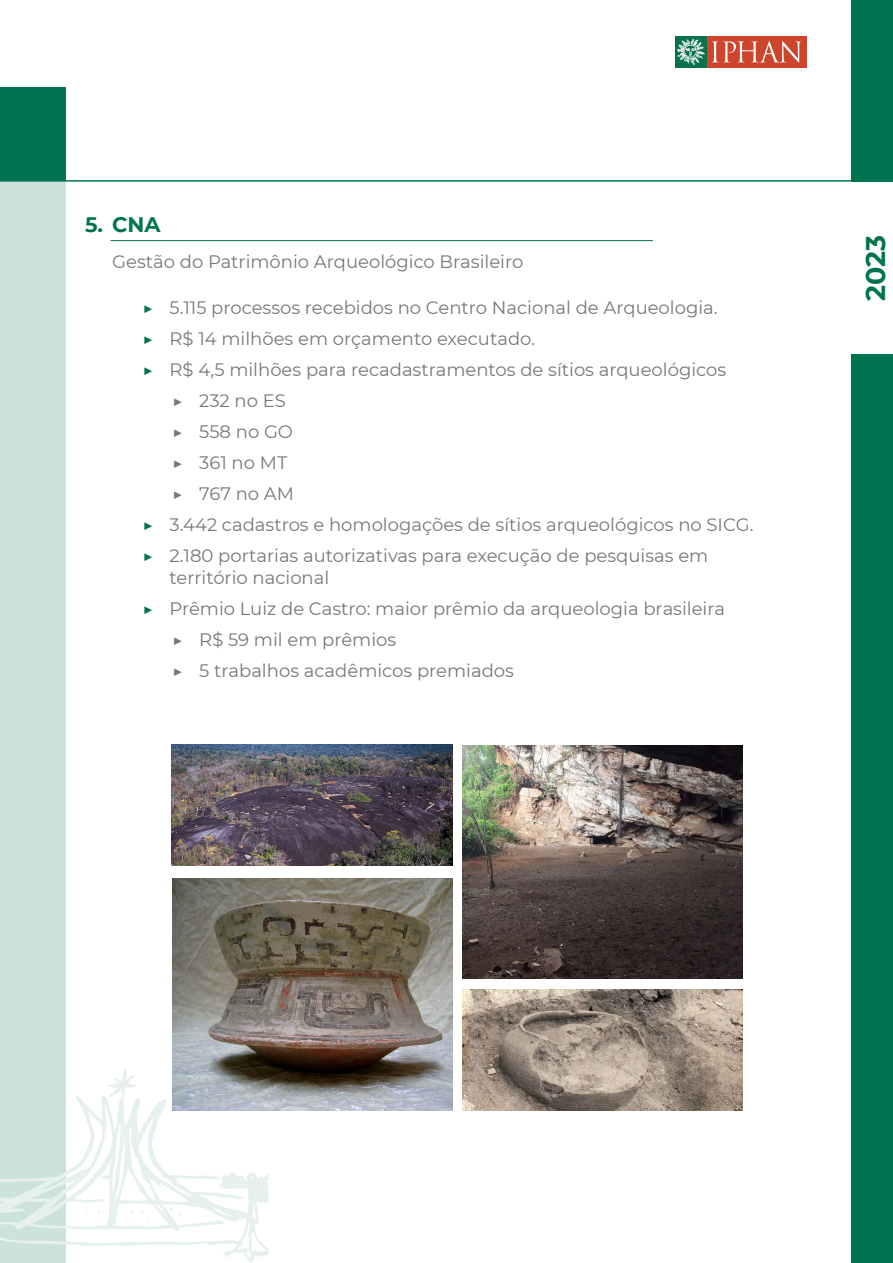
<style>
.page{position:relative;width:893px;height:1263px;background:#fff}
.page>*{position:absolute;margin:0;border:0;box-sizing:border-box;transform-origin:0 0}
.t1{font:700 27px "Montserrat";color:#007350}
.t2{font:700 21px "Montserrat";color:#007350}
.t3{font:18px/22.5px "Montserrat";color:#787878}
.s1{color:#007350}
</style>
<div class="page">
<img style="left:172px;top:744px;width:281px;height:122px">
<div style="left:0;top:182px;width:66px;height:1081px;background:#cce3dc"></div>
<div style="left:706px;top:36px;width:101px;height:32px;background:#cc452c"></div>
<div style="left:675px;top:36px;width:31px;height:32px;background:#09714b"></div>
<svg style="left:712px;top:41px;width:89px;height:22px"></svg>
<svg style="left:677px;top:39px;width:28px;height:26px"></svg>
<div style="left:852px;top:0;width:41px;height:182px;background:#007350"></div>
<div style="left:0;top:87px;width:66px;height:94px;background:#007350"></div>
<div style="left:852px;top:355px;width:41px;height:908px;background:#007350"></div>
<hr style="left:111px;top:240px;width:542px;height:1px;background:#007350">
<hr style="left:0;top:180px;width:858px;height:2px;background:#007350">
<svg style="left:0;top:1068px;width:268px;height:195px"></svg>
<img style="left:173px;top:878px;width:280px;height:233px">
<img style="left:462px;top:746px;width:280px;height:232px">
<img style="left:462px;top:989px;width:280px;height:122px">
<p class="t2" style="left:85px;top:209px;width:77px">5. CNA</p>
<p class="t3" style="left:112px;top:250px;width:413px">Gestão do Patrimônio Arqueológico Brasileiro</p>
<p class="t3" style="left:143px;top:295px;width:577px"><span class="s1">▶</span> 5.115 processos recebidos no Centro Nacional de Arqueologia.</p>
<p class="t3" style="left:143px;top:326px;width:394px"><span class="s1">▶</span> R$ 14 milhões em orçamento executado.</p>
<p class="t3" style="left:143px;top:357px;width:585px"><span class="s1">▶</span> R$ 4,5 milhões para recadastramentos de sítios arqueológicos</p>
<p class="t3" style="left:172px;top:388px;width:115px">▶ 232 no ES</p>
<p class="t3" style="left:172px;top:419px;width:122px">▶ 558 no GO</p>
<p class="t3" style="left:172px;top:450px;width:117px">▶ 361 no MT</p>
<p class="t3" style="left:172px;top:481px;width:123px">▶ 767 no AM</p>
<p class="t3" style="left:143px;top:512px;width:613px"><span class="s1">▶</span> 3.442 cadastros e homologações de sítios arqueológicos no SICG.</p>
<p class="t3" style="left:170px;top:543px;width:540px;text-indent:-27px"><span class="s1">▶</span> 2.180 portarias autorizativas para execução de pesquisas em território nacional</p>
<p class="t3" style="left:143px;top:597px;width:584px"><span class="s1">▶</span> Prêmio Luiz de Castro: maior prêmio da arqueologia brasileira</p>
<p class="t3" style="left:172px;top:628px;width:225px">▶ R$ 59 mil em prêmios</p>
<p class="t3" style="left:172px;top:659px;width:343px">▶ 5 trabalhos acadêmicos premiados</p>
<p class="t1" style="left:856px;top:301px;width:67px;rotate:-90deg">2023</p>
</div>
